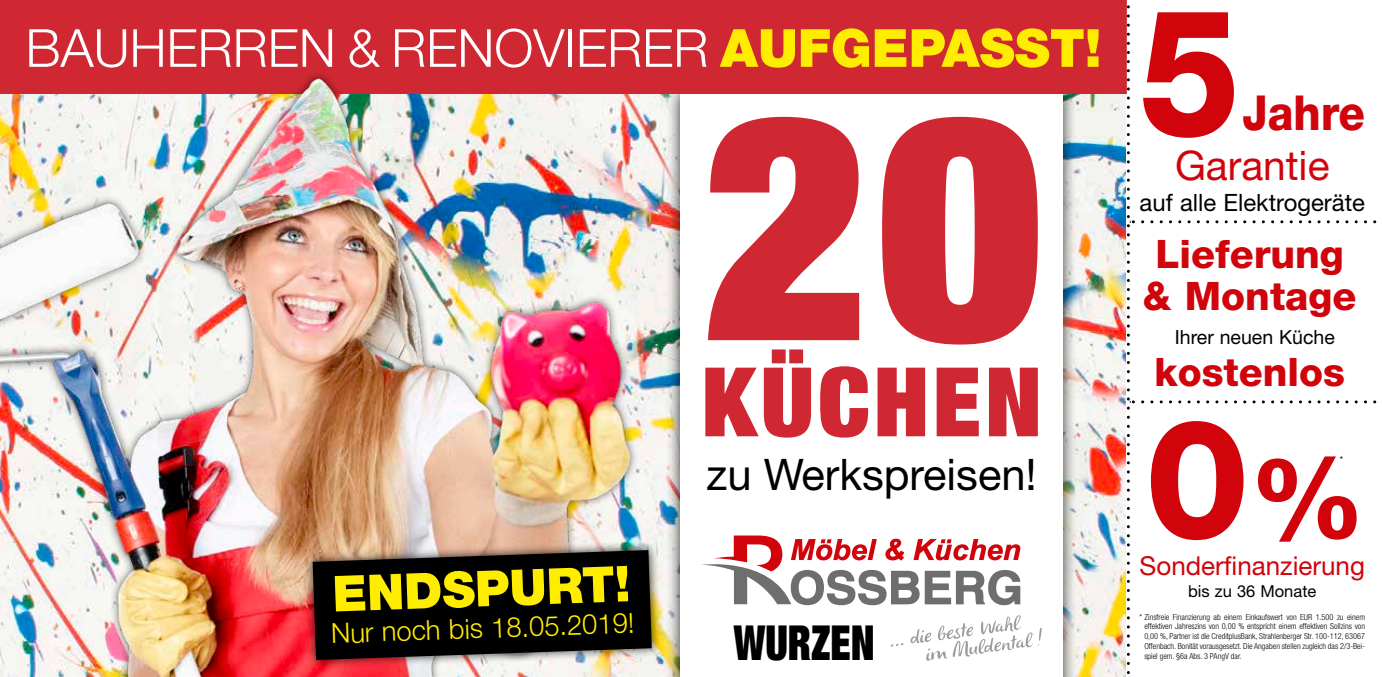
<style>
.page{position:relative;width:1382px;height:677px;background:#fff}
.page>*{position:absolute;margin:0;border:0;box-sizing:border-box;transform-origin:0 0}
.t1{font:900 expanded 315px "Helvetica Neue LT";color:#d02832}
.t2{font:800 177.6px "Helvetica Neue LT";color:#d1030b;scale:.9 1}
.t3{font:800 166.2px "Helvetica Neue LT";color:#d1030b}
.t4{font:900 expanded 96px "Helvetica Neue LT";letter-spacing:.04em;color:#d02832}
.t5{font:300 52.5px "Helvetica Neue LT";color:#fff}
.t6{font:900 49.5px "Helvetica Neue LT";color:#ffed00}
.t7{font:900 expanded 48.3px "Helvetica Neue LT";color:#000;scale:.84 1}
.t8{font:800 48.15px "Helvetica Neue LT";color:#d1030b;scale:.9 1}
.t9{font:43.5px "Helvetica Neue LT";color:#000}
.t10{font:40.65px "Helvetica Neue LT";color:#d1030b}
.t11{font:800 39.3px/42px "Helvetica Neue LT";color:#d1030b;text-align:center}
.t12{font:300 27.6px "Helvetica Neue LT";color:#ffed00}
.t13{font:25.95px "Helvetica Neue LT";color:#d1030b}
.t14{font:23.85px "Helvetica Neue LT";color:#000}
.t15{font:19.5px "Helvetica Neue LT";color:#000}
.t16{font:16.5px "Helvetica Neue LT";color:#000}
.t17{font:9.6px "Helvetica Neue LT";color:#000}
.t18{font:300 condensed 8.25px/9.8px "Helvetica Neue LT";color:#000;text-align:justify}
.s1{font-weight:900;color:#ffed00}
.s2{font-size:113.4px}
</style>
<div class="page">
<img style="left:1077px;top:94px;width:50px;height:582px">
<div style="left:666px;top:79px;width:411px;height:597px;background:#000;opacity:.8"></div>
<div style="left:680px;top:94px;width:383px;height:582px;background:#fff"></div>
<div style="left:0;top:0;width:1127px;height:94px;background:#d02832"></div>
<svg style="left:1127px;top:5px;width:250px;height:670px"></svg>
<img style="left:0;top:74px;width:747px;height:602px">
<svg style="left:702px;top:535px;width:318px;height:69px"></svg>
<svg style="left:891px;top:615px;width:151px;height:45px"></svg>
<div style="left:303px;top:540px;width:358px;height:129px;background:#000;opacity:.8"></div>
<svg style="left:313px;top:549px;width:339px;height:110px;background:#151110"></svg>
<h3 class="t5" style="left:26px;top:16px;width:1077px">BAUHERREN &amp; RENOVIERER <span class="s1">AUFGEPASST!</span></h3>
<h3 class="t6" style="left:332px;top:564px;width:299px;rotate:-2deg">ENDSPURT!</h3>
<h3 class="t12" style="left:330px;top:616px;width:305px;rotate:-2deg">Nur noch bis 18.05.2019!</h3>
<h1 class="t1" style="left:702px;top:26px;width:342px">20</h1>
<h3 class="t4" style="left:702px;top:340px;width:342px">KÜCHEN</h3>
<h3 class="t9" style="left:707px;top:448px;width:332px">zu Werkspreisen!</h3>
<h3 class="t7" style="left:734px;top:611px;width:169px">WURZEN</h3>
<h2 class="t2" style="left:1140px;top:-33px;width:113px">5</h2>
<h3 class="t8" style="left:1242px;top:84px;width:138px">Jahre</h3>
<h3 class="t10" style="left:1175px;top:141px;width:156px">Garantie</h3>
<h3 class="t14" style="left:1140px;top:188px;width:227px">auf alle Elektrogeräte</h3>
<h3 class="t11" style="left:1143px;top:232px;width:215px">Lieferung &amp; Montage</h3>
<h3 class="t15" style="left:1175px;top:325px;width:162px">Ihrer neuen Küche</h3>
<h3 class="t11" style="left:1154px;top:350px;width:192px">kostenlos</h3>
<h3 class="t3" style="left:1145px;top:380px;width:222px">0<span class="s2">%</span></h3>
<p class="t17" style="left:1340px;top:453px;width:5px">*</p>
<h3 class="t13" style="left:1140px;top:550px;width:227px">Sonderfinanzierung</h3>
<h3 class="t16" style="left:1188px;top:580px;width:130px">bis zu 36 Monate</h3>
<p class="t18" style="left:1144px;top:611px;width:222px;text-indent:-5px">* Zinsfreie Finanzierung ab einem Einkaufswert von EUR 1.500 zu einem effektiven Jahreszins von 0,00 % entspricht einem effektiven Sollzins von 0,00 %, Partner ist die CreditplusBank, Strahlenberger Str. 100-112, 63067<br>Offenbach. Bonität vorausgesetzt. Die Angaben stellen zugleich das 2/3-Bei&shy;spiel gem. §6a Abs. 3 PAngV dar.</p>
</div>
